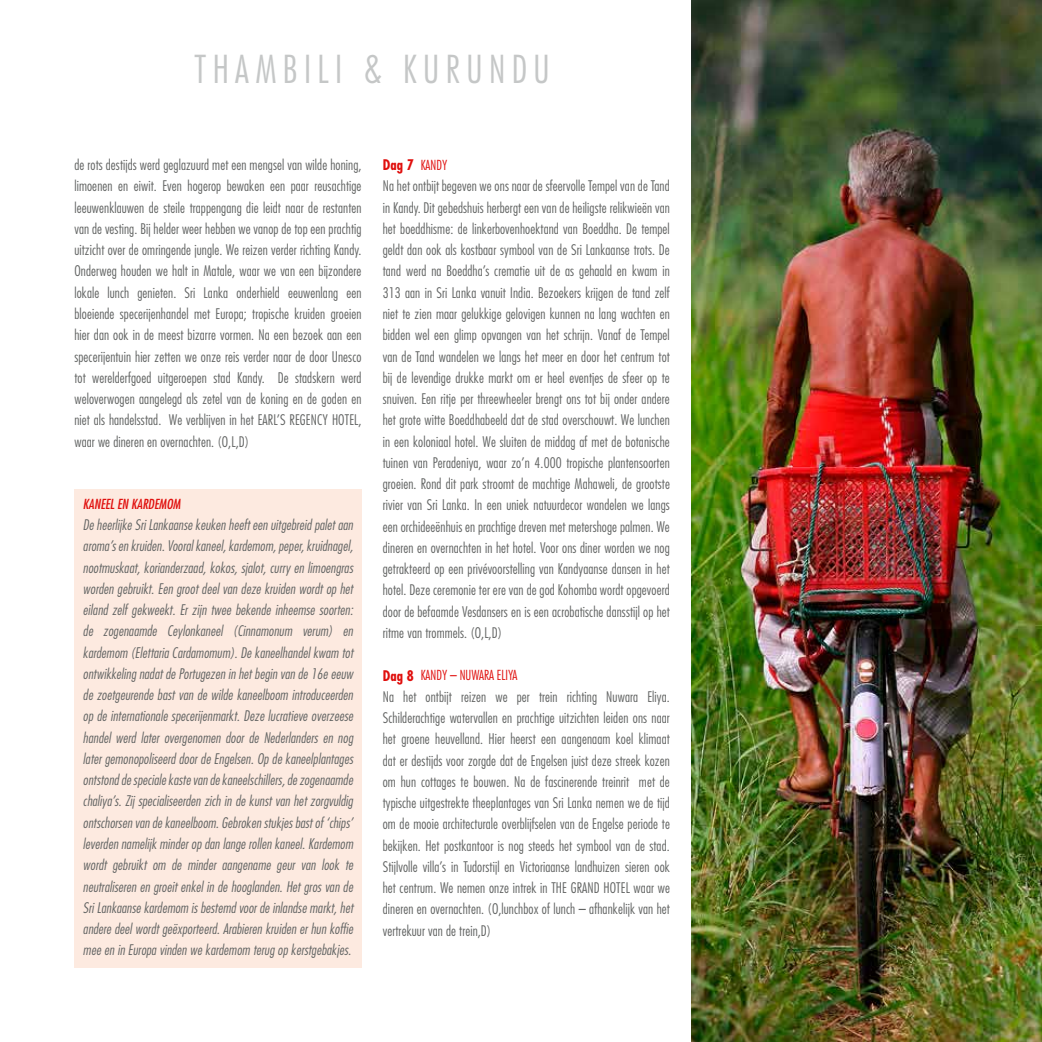
<style>
.page{position:relative;width:1042px;height:1042px;background:#fff}
.page>*{position:absolute;margin:0;border:0;box-sizing:border-box;transform-origin:0 0}
.t1{font:300 condensed 37.5px "Futura Std";letter-spacing:.17em;color:#c5c7c7}
.t2{font:300 condensed 14.25px/21.3px "Futura Std";letter-spacing:.01em;color:#626463;text-align:justify}
.t3{font:italic 300 condensed 14.25px/21.3px "Futura Std";letter-spacing:.01em;color:#626463;text-align:justify}
.t4{font:300 condensed 13.5px "Futura Std";color:#e00f0d}
.t5{font:italic condensed 13.5px "Futura Std";color:#e00f0d}
.s1{font-weight:700;font-size:14.25px}
</style>
<div class="page">
<img style="left:691px;top:0;width:351px;height:1042px">
<div style="left:74px;top:489px;width:287px;height:478px;background:#fdeae0"></div>
<h1 class="t1" style="left:195px;top:47px;width:356px">THAMBILI &amp; KURUNDU</h1>
<p class="t2" style="left:74px;top:154px;width:289px">de rots destijds werd geglazuurd met een mengsel van wilde honing, limoenen en eiwit. Even hogerop bewaken een paar reusachtige leeuwenklauwen de steile trappengang die leidt naar de restanten van de vesting. Bij helder weer hebben we vanop de top een prachtig uitzicht over de omringende jungle. We reizen verder richting Kandy.<br>Onderweg houden we halt in Matale, waar we van een bijzondere lokale lunch genieten. Sri Lanka onderhield eeuwenlang een bloeiende specerijenhandel met Europa; tropische kruiden groeien hier dan ook in de meest bizarre vormen. Na een bezoek aan een specerijentuin hier zetten we onze reis verder naar de door Unesco tot werelderfgoed uitgeroepen stad Kandy. De stadskern werd weloverwogen aangelegd als zetel van de koning en de goden en niet als handelsstad. We verblijven in het EARL’S REGENCY HOTEL, waar we dineren en overnachten. (O,L,D)</p>
<p class="t4" style="left:383px;top:157px;width:66px"><span class="s1">Dag 7</span> KANDY</p>
<p class="t2" style="left:383px;top:175px;width:289px">Na het ontbijt begeven we ons naar de sfeervolle Tempel van de Tand in Kandy. Dit gebedshuis herbergt een van de heiligste relikwieën van het boeddhisme: de linkerbovenhoektand van Boeddha. De tempel geldt dan ook als kostbaar symbool van de Sri Lankaanse trots. De tand werd na Boeddha’s crematie uit de as gehaald en kwam in 313 aan in Sri Lanka vanuit India. Bezoekers krijgen de tand zelf niet te zien maar gelukkige gelovigen kunnen na lang wachten en bidden wel een glimp opvangen van het schrijn. Vanaf de Tempel van de Tand wandelen we langs het meer en door het centrum tot bij de levendige drukke markt om er heel eventjes de sfeer op te snuiven. Een ritje per threewheeler brengt ons tot bij onder andere het grote witte Boeddhabeeld dat de stad overschouwt. We lunchen in een koloniaal hotel. We sluiten de middag af met de botanische tuinen van Peradeniya, waar zo’n 4.000 tropische plantensoorten groeien. Rond dit park stroomt de machtige Mahaweli, de grootste rivier van Sri Lanka. In een uniek natuurdecor wandelen we langs een orchideeënhuis en prachtige dreven met metershoge palmen. We dineren en overnachten in het hotel. Voor ons diner worden we nog getrakteerd op een privévoorstelling van Kandyaanse dansen in het hotel. Deze ceremonie ter ere van de god Kohomba wordt opgevoerd door de befaamde Vesdansers en is een acrobatische dansstijl op het ritme van trommels. (O,L,D)</p>
<p class="t4" style="left:383px;top:667px;width:136px"><span class="s1">Dag 8</span> KANDY – NUWARA ELIYA</p>
<p class="t2" style="left:383px;top:686px;width:289px">Na het ontbijt reizen we per trein richting Nuwara Eliya.<br>Schilderachtige watervallen en prachtige uitzichten leiden ons naar het groene heuvelland. Hier heerst een aangenaam koel klimaat dat er destijds voor zorgde dat de Engelsen juist deze streek kozen om hun cottages te bouwen. Na de fascinerende treinrit met de typische uitgestrekte theeplantages van Sri Lanka nemen we de tijd om de mooie architecturale overblijfselen van de Engelse periode te bekijken. Het postkantoor is nog steeds het symbool van de stad.<br>Stijlvolle villa’s in Tudorstijl en Victoriaanse landhuizen sieren ook het centrum. We nemen onze intrek in THE GRAND HOTEL waar we dineren en overnachten. (O,lunchbox of lunch – afhankelijk van het vertrekuur van de trein,D)</p>
<p class="t5" style="left:83px;top:496px;width:99px">KANEEL EN KARDEMOM</p>
<p class="t3" style="left:83px;top:514px;width:272px">De heerlijke Sri Lankaanse keuken heeft een uitgebreid palet aan aroma’s en kruiden. Vooral kaneel, kardemom, peper, kruidnagel, nootmuskaat, korianderzaad, kokos, sjalot, curry en limoengras worden gebruikt. Een groot deel van deze kruiden wordt op het eiland zelf gekweekt. Er zijn twee bekende inheemse soorten: de zogenaamde Ceylonkaneel (Cinnamonum verum) en kardemom (Elettaria Cardamomum). De kaneelhandel kwam tot ontwikkeling nadat de Portugezen in het begin van de 16e eeuw de zoetgeurende bast van de wilde kaneelboom introduceerden op de internationale specerijenmarkt. Deze lucratieve overzeese handel werd later overgenomen door de Nederlanders en nog later gemonopoliseerd door de Engelsen. Op de kaneelplantages ontstond de speciale kaste van de kaneelschillers, de zogenaamde chaliya’s. Zij specialiseerden zich in de kunst van het zorgvuldig ontschorsen van de kaneelboom. Gebroken stukjes bast of ‘chips’ leverden namelijk minder op dan lange rollen kaneel. Kardemom wordt gebruikt om de minder aangename geur van look te neutraliseren en groeit enkel in de hooglanden. Het gros van de Sri Lankaanse kardemom is bestemd voor de inlandse markt, het andere deel wordt geëxporteerd. Arabieren kruiden er hun koffie mee en in Europa vinden we kardemom terug op kerstgebakjes.</p>
</div>
